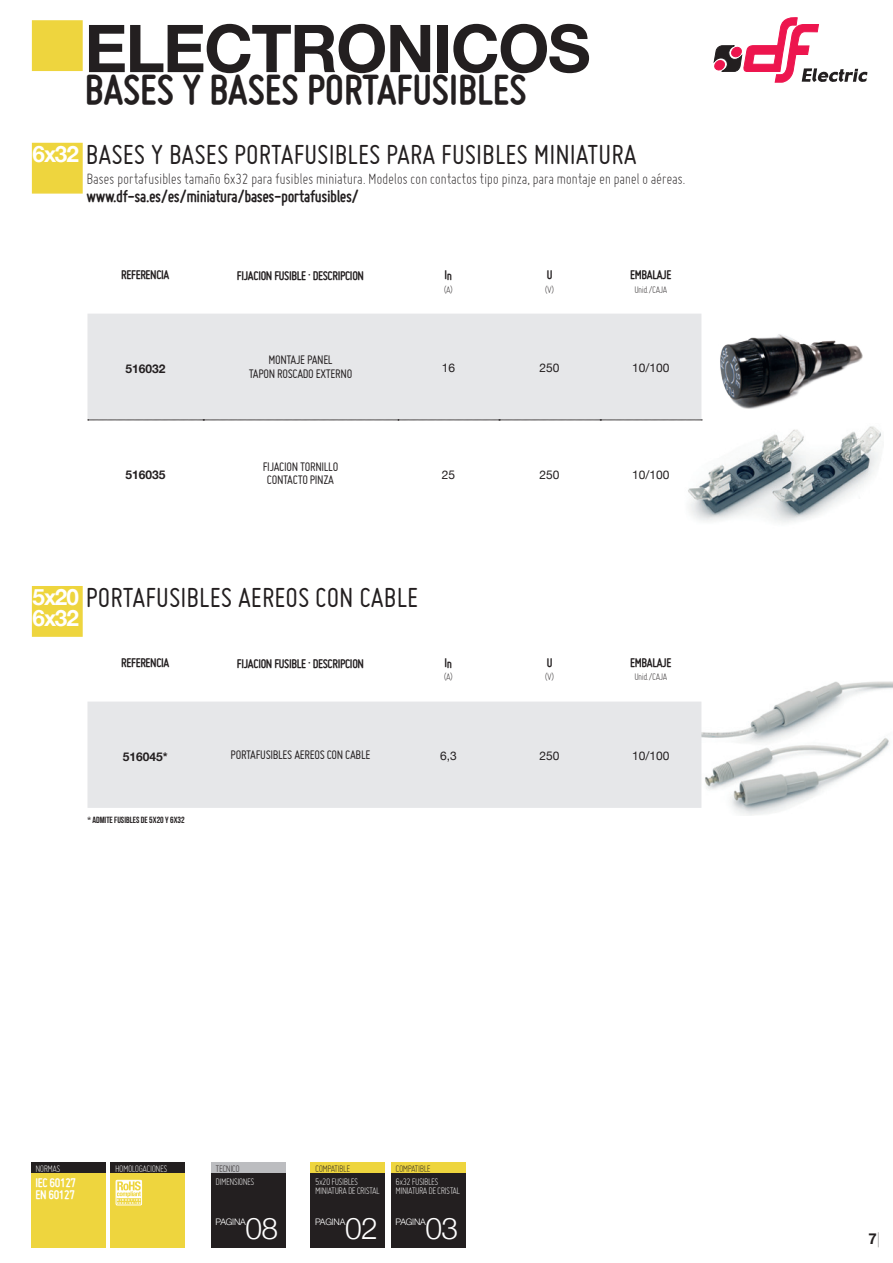
<style>
.page{position:relative;width:893px;height:1263px;background:#fff}
.page>*{position:absolute;margin:0;border:0;box-sizing:border-box;transform-origin:0 0}
.t1{font:700 66px "Helvetica Neue";letter-spacing:-.025em;color:#231f20}
.t2{font:700 45px "Miso";color:#231f20}
.t3{font:30px "Miso";color:#231f20}
.t4{font:300 30px "Helvetica Neue";color:#fff}
.t5{font:700 22.5px/21px "Helvetica Neue";letter-spacing:-.05em;color:#fff}
.t6{font:700 18px "Miso";letter-spacing:-.025em;color:#231f20}
.t7{font:300 16.5px "Miso";letter-spacing:-.025em;color:#231f20}
.t8{font:700 15px "Helvetica Neue";color:#231f20}
.t9{font:700 13.5px "Miso";letter-spacing:-.025em;color:#231f20}
.t10{font:13.5px/13.5px "Miso";letter-spacing:-.025em;color:#231f20;text-align:center}
.t11{font:700 13.5px/12px "Miso";letter-spacing:-.025em;color:#fff}
.t12{font:12px "Helvetica Neue";color:#231f20}
.t13{font:700 12px "Helvetica Neue";color:#231f20}
.t14{font:300 10.5px/9px "Miso";letter-spacing:-.05em;color:#fff}
.t15{font:300 10.5px "Miso";letter-spacing:-.05em;color:#231f20}
.t16{font:9px "Bebas Neue";color:#231f20}
.t17{font:300 9px "Helvetica Neue";letter-spacing:-.025em;color:#fff}
.t18{font:900 condensed 2.85px/2.5px "Helvetica Neue";letter-spacing:.49em;color:#fff}
.s1{font-weight:200}
</style>
<div class="page">
<div style="left:32px;top:20px;width:51px;height:51px;background:#eed53e;border:2px solid #eed53e"></div>
<svg style="left:713px;top:17px;width:154px;height:66px"></svg>
<div style="left:32px;top:143px;width:51px;height:51px;background:#eed53e;border:2px solid #eed53e"></div>
<img style="left:720px;top:334px;width:143px;height:75px">
<img style="left:688px;top:426px;width:193px;height:97px">
<div style="left:32px;top:586px;width:51px;height:51px;background:#eed53e;border:2px solid #eed53e"></div>
<img style="left:701px;top:681px;width:192px;height:134px">
<div style="left:87px;top:314px;width:614px;height:106px;background:#e6e7e9"></div>
<svg style="left:88px;top:420px;width:614px;height:1px"></svg>
<div style="left:87px;top:701px;width:614px;height:107px;background:#e6e7e9"></div>
<div style="left:311px;top:1163px;width:74px;height:11px;background:#eed53e"></div>
<div style="left:311px;top:1174px;width:74px;height:74px;background:#231f20"></div>
<div style="left:391px;top:1163px;width:74px;height:11px;background:#eed53e"></div>
<div style="left:391px;top:1174px;width:74px;height:74px;background:#231f20"></div>
<div style="left:211px;top:1163px;width:74px;height:74px;background:#bcbdc0"></div>
<div style="left:211px;top:1174px;width:74px;height:74px;background:#231f20"></div>
<div style="left:31px;top:1163px;width:74px;height:11px;background:#231f20"></div>
<div style="left:31px;top:1174px;width:74px;height:74px;background:#eed53e"></div>
<div style="left:111px;top:1163px;width:74px;height:11px;background:#231f20"></div>
<div style="left:111px;top:1174px;width:74px;height:74px;background:#eed53e"></div>
<div style="left:116px;top:1180px;width:26px;height:25px;border:1px solid #fff"></div>
<svg style="left:116px;top:1180px;width:26px;height:18px"></svg>
<h1 class="t1" style="left:84px;top:-3px;width:508px">ELECTRONICOS</h1>
<h2 class="t2" style="left:85px;top:64px;width:443px">BASES Y BASES PORTAFUSIBLES</h2>
<h3 class="t5" style="left:33px;top:144px;width:48px">6x32</h3>
<h3 class="t3" style="left:86px;top:138px;width:552px">BASES Y BASES PORTAFUSIBLES PARA FUSIBLES MINIATURA</h3>
<p class="t7" style="left:87px;top:170px;width:600px">Bases portafusibles tamaño 6x32 para fusibles miniatura. Modelos con contactos tipo pinza, para montaje en panel o aéreas.</p>
<p class="t6" style="left:87px;top:186px;width:274px">www.df-sa.es/es/miniatura/bases-portafusibles/</p>
<p class="t9" style="left:121px;top:267px;width:50px">REFERENCIA</p>
<p class="t9" style="left:237px;top:268px;width:129px">FIJACION FUSIBLE · DESCRIPCION</p>
<p class="t9" style="left:445px;top:267px;width:9px">In</p>
<p class="t9" style="left:547px;top:267px;width:7px">U</p>
<p class="t9" style="left:630px;top:267px;width:43px">EMBALAJE</p>
<p class="t15" style="left:444px;top:283px;width:11px">(A)</p>
<p class="t15" style="left:545px;top:283px;width:11px">(V)</p>
<p class="t15" style="left:634px;top:283px;width:35px">Unid./CAJA</p>
<p class="t13" style="left:125px;top:359px;width:42px">516032</p>
<p class="t10" style="left:249px;top:353px;width:105px">MONTAJE PANEL<br>TAPON ROSCADO EXTERNO</p>
<p class="t12" style="left:442px;top:359px;width:15px">16</p>
<p class="t12" style="left:540px;top:359px;width:22px">250</p>
<p class="t12" style="left:632px;top:359px;width:39px">10/100</p>
<p class="t13" style="left:125px;top:465px;width:42px">516035</p>
<p class="t10" style="left:263px;top:460px;width:77px">FIJACION TORNILLO<br>CONTACTO PINZA</p>
<p class="t12" style="left:442px;top:466px;width:15px">25</p>
<p class="t12" style="left:540px;top:466px;width:22px">250</p>
<p class="t12" style="left:632px;top:466px;width:39px">10/100</p>
<h3 class="t5" style="left:33px;top:587px;width:48px">5x20<br>6x32</h3>
<h3 class="t3" style="left:86px;top:581px;width:334px">PORTAFUSIBLES AEREOS CON CABLE</h3>
<p class="t9" style="left:121px;top:655px;width:50px">REFERENCIA</p>
<p class="t9" style="left:237px;top:656px;width:129px">FIJACION FUSIBLE · DESCRIPCION</p>
<p class="t9" style="left:445px;top:655px;width:9px">In</p>
<p class="t9" style="left:547px;top:655px;width:7px">U</p>
<p class="t9" style="left:630px;top:655px;width:43px">EMBALAJE</p>
<p class="t15" style="left:444px;top:671px;width:11px">(A)</p>
<p class="t15" style="left:545px;top:671px;width:11px">(V)</p>
<p class="t15" style="left:634px;top:671px;width:35px">Unid./CAJA</p>
<p class="t13" style="left:123px;top:747px;width:46px">516045*</p>
<p class="t10" style="left:231px;top:748px;width:141px">PORTAFUSIBLES AEREOS CON CABLE</p>
<p class="t12" style="left:440px;top:747px;width:18px">6,3</p>
<p class="t12" style="left:540px;top:747px;width:22px">250</p>
<p class="t12" style="left:632px;top:747px;width:39px">10/100</p>
<p class="t16" style="left:87px;top:815px;width:99px">* ADMITE FUSIBLES DE 5X20 Y 6X32</p>
<p class="t14" style="left:35px;top:1163px;width:27px">NORMAS</p>
<p class="t11" style="left:35px;top:1176px;width:42px">IEC 60127<br>EN 60127</p>
<p class="t14" style="left:115px;top:1163px;width:54px">HOMOLOGACIONES</p>
<p class="t18" style="left:117px;top:1199px;width:25px">DIRECTIVE<br>2002/95/EC</p>
<p class="t15" style="left:216px;top:1162px;width:26px">TECNICO</p>
<p class="t14" style="left:216px;top:1176px;width:41px">DIMENSIONES</p>
<p class="t17" style="left:216px;top:1214px;width:32px">PAGINA</p>
<h3 class="t4" style="left:246px;top:1203px;width:34px">08</h3>
<p class="t15" style="left:315px;top:1162px;width:37px">COMPATIBLE</p>
<p class="t14" style="left:315px;top:1176px;width:66px">5x20 FUSIBLES<br>MINIATURA DE CRISTAL</p>
<p class="t17" style="left:315px;top:1214px;width:32px">PAGINA</p>
<h3 class="t4" style="left:345px;top:1203px;width:34px">02</h3>
<p class="t15" style="left:396px;top:1162px;width:37px">COMPATIBLE</p>
<p class="t14" style="left:396px;top:1176px;width:66px">6x32 FUSIBLES<br>MINIATURA DE CRISTAL</p>
<p class="t17" style="left:396px;top:1214px;width:32px">PAGINA</p>
<h3 class="t4" style="left:426px;top:1203px;width:34px">03</h3>
<p class="t8" style="left:868px;top:1226px;width:13px">7<span class="s1">|</span></p>
</div>
